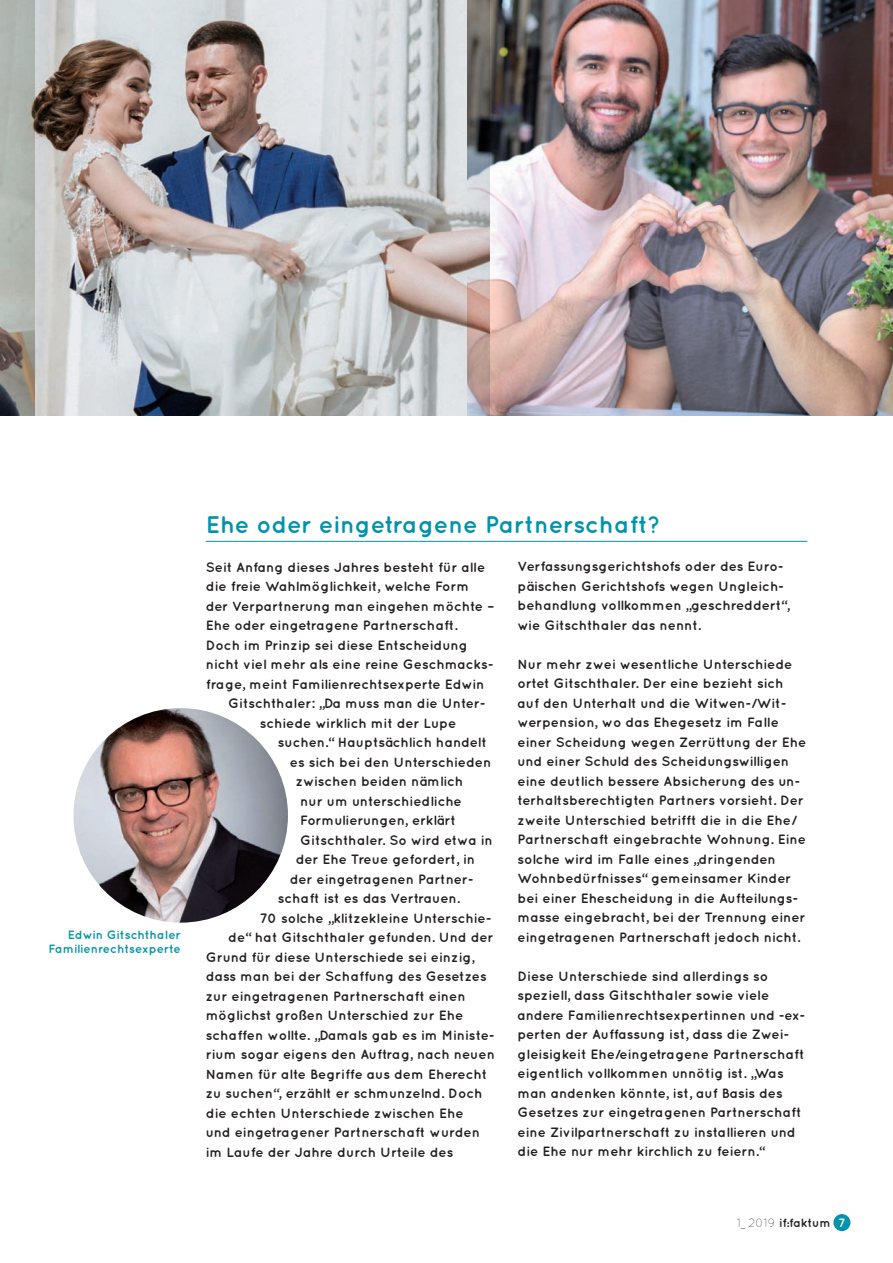
<style>
.page{position:relative;width:893px;height:1263px;background:#fff}
.page>*{position:absolute;margin:0;border:0;box-sizing:border-box;transform-origin:0 0}
.t1{font:700 24px "Quicksand";color:#0093ad}
.t2{font:700 13.5px/19.5px "Quicksand";color:#231f20}
.t3{font:700 12px/13.5px "Quicksand";color:#0093ad;text-align:right}
.t4{font:700 12px "Quicksand";color:#231f20}
.s1{font-weight:300}
.s2{color:#fff}
</style>
<div class="page">
<hr style="left:206px;top:541px;width:601px;height:1px;background:#0093ad">
<img style="left:73px;top:708px;width:215px;height:215px;border-radius:107px">
<img style="left:489px;top:0;width:404px;height:416px">
<div style="left:833px;top:1214px;width:17px;height:17px;background:#0093ad;border-radius:50%"></div>
<img style="left:0;top:0;width:489px;height:416px">
<p class="t3" style="left:48px;top:928px;width:134px">Edwin Gitschthaler<br>Familienrechtsexperte</p>
<h1 class="t1" style="left:206px;top:510px;width:456px">Ehe oder eingetragene Partnerschaft?</h1>
<p class="t2" style="left:206px;top:557px;width:281px">Seit Anfang dieses Jahres besteht für alle</p>
<p class="t2" style="left:206px;top:576px;width:265px">die freie Wahlmöglichkeit, welche Form</p>
<p class="t2" style="left:206px;top:596px;width:290px">der Verpartnerung man eingehen möchte –</p>
<p class="t2" style="left:206px;top:615px;width:253px">Ehe oder eingetragene Partnerschaft.</p>
<p class="t2" style="left:206px;top:635px;width:263px">Doch im Prinzip sei diese Entscheidung</p>
<p class="t2" style="left:206px;top:654px;width:289px">nicht viel mehr als eine reine Geschmacks-</p>
<p class="t2" style="left:206px;top:674px;width:280px">frage, meint Familienrechtsexperte Edwin</p>
<p class="t2" style="left:228px;top:693px;width:259px">Gitschthaler: „Da muss man die U nter-</p>
<p class="t2" style="left:260px;top:713px;width:198px">schiede wirklich mit der Lupe</p>
<p class="t2" style="left:278px;top:732px;width:210px">suchen.“ Hauptsächlich handelt</p>
<p class="t2" style="left:290px;top:752px;width:203px">es sich bei den U nterschieden</p>
<p class="t2" style="left:296px;top:771px;width:169px">zwischen beiden nämlich</p>
<p class="t2" style="left:300px;top:791px;width:163px">nur um unterschiedliche</p>
<p class="t2" style="left:300px;top:810px;width:157px">Formulierungen, erklärt</p>
<p class="t2" style="left:300px;top:830px;width:194px">Gitschthaler. So wird etwa in</p>
<p class="t2" style="left:296px;top:849px;width:181px">der Ehe Treue gefordert, in</p>
<p class="t2" style="left:290px;top:869px;width:185px">der eingetragenen Partner-</p>
<p class="t2" style="left:278px;top:888px;width:184px">schaft ist es das Vertrauen.</p>
<p class="t2" style="left:260px;top:908px;width:233px">70 solche „klitzekleine U nterschie-</p>
<p class="t2" style="left:228px;top:927px;width:267px">de“ hat Gitschthaler gefunden. U nd der</p>
<p class="t2" style="left:206px;top:947px;width:270px">Grund für diese U nterschiede sei einzig,</p>
<p class="t2" style="left:206px;top:966px;width:282px">dass man bei der Schaffung des Gesetzes</p>
<p class="t2" style="left:206px;top:986px;width:261px">zur eingetragenen Partnerschaft einen</p>
<p class="t2" style="left:206px;top:1005px;width:259px">möglichst großen U nterschied zur Ehe</p>
<p class="t2" style="left:206px;top:1024px;width:290px">schaffen wollte. „Damals gab es im Ministe-</p>
<p class="t2" style="left:206px;top:1044px;width:291px">rium sogar eigens den Auftrag, nach neuen</p>
<p class="t2" style="left:206px;top:1063px;width:283px">N amen für alte Begriffe aus dem Eherecht</p>
<p class="t2" style="left:206px;top:1083px;width:278px">zu suchen“, erzählt er schmunzelnd. Doch</p>
<p class="t2" style="left:206px;top:1102px;width:259px">die echten U nterschiede zwischen Ehe</p>
<p class="t2" style="left:206px;top:1122px;width:276px">und eingetragener Partnerschaft wurden</p>
<p class="t2" style="left:206px;top:1141px;width:249px">im Laufe der Jahre durch U rteile des</p>
<p class="t2" style="left:517px;top:556px;width:274px">Verfassungsgerichtshofs oder des Euro&shy;päischen Gerichtshofs wegen U ngleich&shy;behandlung vollkommen „geschreddert“, wie Gitschthaler das nennt.</p>
<p class="t2" style="left:517px;top:654px;width:290px">N ur mehr zwei wesentliche U nterschiede ortet Gitschthaler. Der eine bezieht sich auf den U nterhalt und die Witwen-/Wit&shy;werpension, wo das Ehegesetz im Falle einer Scheidung wegen Zerrüttung der Ehe und einer Schuld des Scheidungswilligen eine deutlich bessere Absicherung des un&shy;terhaltsberechtigten Partners vorsieht. Der zweite U nterschied betrifft die in die Ehe/ Partnerschaft eingebrachte Wohnung. Eine solche wird im Falle eines „dringenden Wohnbedürfnisses“ gemeinsamer Kinder bei einer Ehescheidung in die Aufteilungs&shy;masse eingebracht, bei der Trennung einer eingetragenen Partnerschaft jedoch nicht.</p>
<p class="t2" style="left:517px;top:966px;width:289px">D iese U nterschiede sind allerdings so speziell, dass Gitschthaler sowie viele andere Familienrechtsexpertinnen und -ex&shy;perten der Auffassung ist, dass die Zwei&shy;gleisigkeit Ehe/eingetragene Partnerschaft eigentlich vollkommen unnötig ist. „Was man andenken könnte, ist, auf Basis des Gesetzes zur eingetragenen Partnerschaft eine Zivilpartnerschaft zu installieren und die Ehe nur mehr kirchlich zu feiern.“</p>
<p class="t4" style="left:737px;top:1215px;width:110px"><span class="s1">1_2019</span> if..faktum <span class="s2">7</span></p>
</div>
